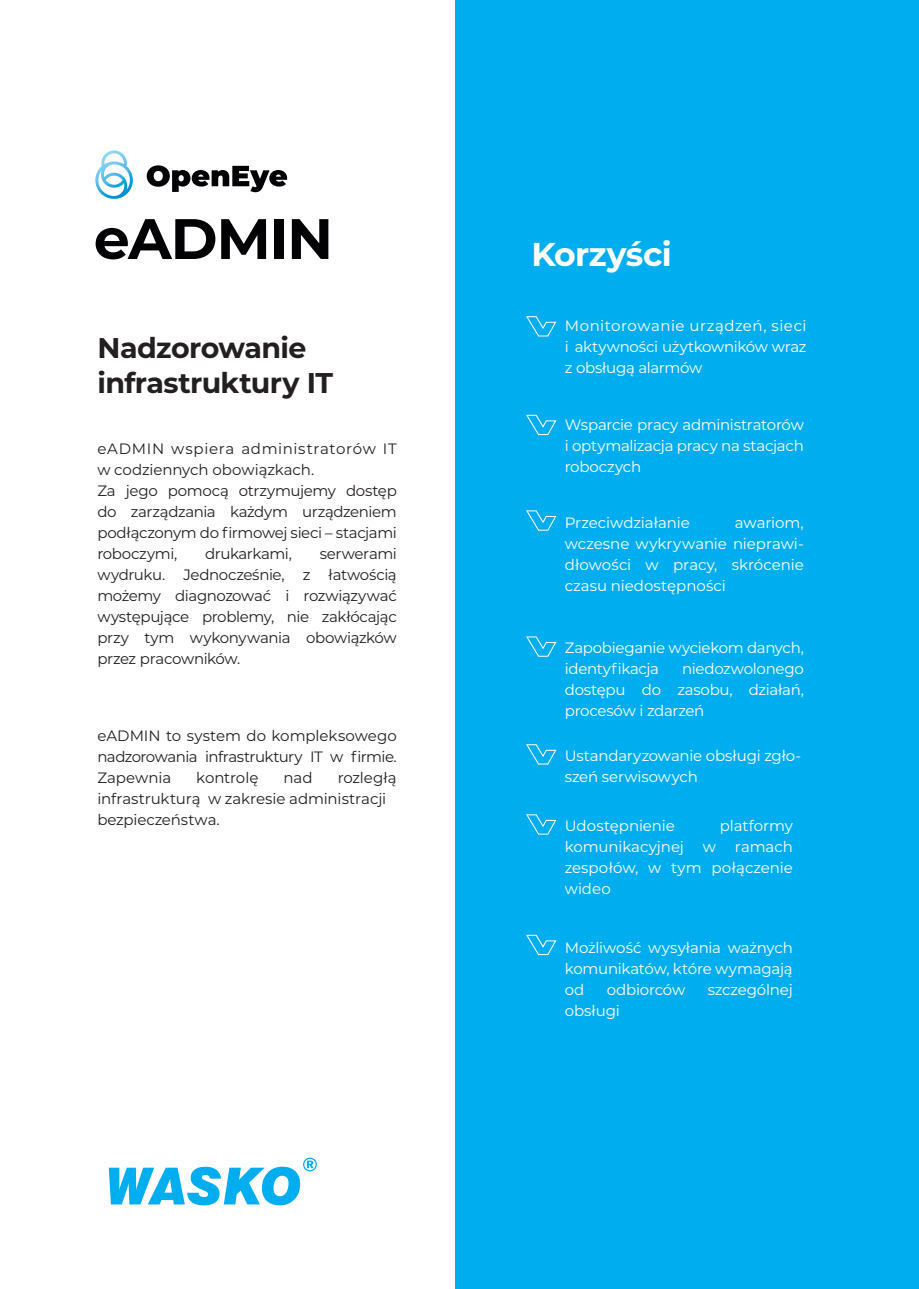
<style>
.page{position:relative;width:919px;height:1289px;background:#fff}
.page>*{position:absolute;margin:0;border:0;box-sizing:border-box;transform-origin:0 0}
.t1{font:700 56.85px "Montserrat";letter-spacing:-.02em;color:#020205}
.t2{font:700 33px "Montserrat";letter-spacing:-.02em;color:#fff}
.t3{font:700 28.5px/34.2px "Montserrat";letter-spacing:-.025em;color:#231f20}
.t4{font:15px/21px "Montserrat";letter-spacing:-.015em;color:#fff;text-align:justify}
.t5{font:15px/21px "Montserrat";letter-spacing:-.015em;color:#231f20}
</style>
<div class="page">
<div style="left:456px;top:0;width:462px;height:1288px;background:#00aeef"></div>
<svg style="left:95px;top:150px;width:38px;height:49px"></svg>
<svg style="left:147px;top:165px;width:140px;height:27px"></svg>
<svg style="left:109px;top:1157px;width:208px;height:48px"></svg>
<svg style="left:526px;top:316px;width:31px;height:21px"></svg>
<svg style="left:526px;top:414px;width:31px;height:21px"></svg>
<svg style="left:526px;top:510px;width:31px;height:21px"></svg>
<svg style="left:526px;top:636px;width:31px;height:21px"></svg>
<svg style="left:526px;top:744px;width:31px;height:20px"></svg>
<svg style="left:526px;top:814px;width:31px;height:20px"></svg>
<svg style="left:526px;top:934px;width:31px;height:21px"></svg>
<h1 class="t1" style="left:94px;top:198px;width:241px">eADMIN</h1>
<h3 class="t3" style="left:98px;top:330px;width:237px">Nadzorowanie infrastruktury IT</h3>
<p class="t5" style="left:97px;top:437px;width:301px">eADMIN wspiera administratorów IT w codziennych obowiązkach.<br>Za jego pomocą otrzymujemy dostęp do zarządzania każdym urządzeniem podłączonym do firmowej sieci – stacjami roboczymi,</p>
<p class="t5" style="left:97px;top:542px;width:301px;text-align:justify;text-indent:222px">serwerami wydruku. Jednocześnie, z łatwością możemy diagnozować i rozwiązywać występujące problemy, nie zakłócając przy tym wykonywania obowiązków przez pracowników.</p>
<p class="t5" style="left:205px;top:542px;width:88px">drukarkami,</p>
<p class="t5" style="left:97px;top:724px;width:301px;text-align:justify">eADMIN to system do kompleksowego nadzorowania infrastruktury IT w firmie.<br>Zapewnia</p>
<p class="t5" style="left:97px;top:766px;width:301px;text-indent:240px">rozległą infrastrukturą w zakresie administracji bezpieczeństwa.</p>
<p class="t5" style="left:196px;top:766px;width:64px">kontrolę</p>
<p class="t5" style="left:283px;top:766px;width:31px">nad</p>
<h2 class="t2" style="left:531px;top:230px;width:142px">Korzyści</h2>
<p class="t4" style="left:564px;top:315px;width:243px">Monitorowanie urządzeń, sieci i aktywności użytkowników wraz z obsługą alarmów</p>
<p class="t4" style="left:564px;top:413px;width:240px">Wsparcie pracy administratorów i optymalizacja pracy na stacjach roboczych</p>
<p class="t4" style="left:564px;top:511px;width:240px;text-indent:170px">awariom, wczesne wykrywanie nieprawi&shy;dłowości w pracy, skrócenie czasu niedostępności</p>
<p class="t4" style="left:564px;top:511px;width:127px">Przeciwdziałanie</p>
<p class="t4" style="left:564px;top:636px;width:240px">Zapobieganie wyciekom danych, identyfikacja</p>
<p class="t4" style="left:564px;top:657px;width:240px;text-indent:117px">niedozwolonego dostępu do zasobu, działań, procesów i zdarzeń</p>
<p class="t4" style="left:564px;top:744px;width:238px">Ustandaryzowanie obsługi zgło&shy;szeń serwisowych</p>
<p class="t4" style="left:564px;top:814px;width:112px">Udostępnienie</p>
<p class="t4" style="left:719px;top:814px;width:75px">platformy</p>
<p class="t4" style="left:564px;top:835px;width:121px">komunikacyjnej</p>
<p class="t4" style="left:702px;top:835px;width:15px">w</p>
<p class="t4" style="left:564px;top:835px;width:229px;text-indent:170px">ramach zespołów, w tym połączenie wideo</p>
<p class="t4" style="left:564px;top:937px;width:229px">Możliwość wysyłania ważnych komunikatów, które wymagają od</p>
<p class="t4" style="left:606px;top:979px;width:80px">odbiorców</p>
<p class="t4" style="left:707px;top:979px;width:87px">szczególnej</p>
<p class="t4" style="left:564px;top:1000px;width:56px">obsługi</p>
</div>
